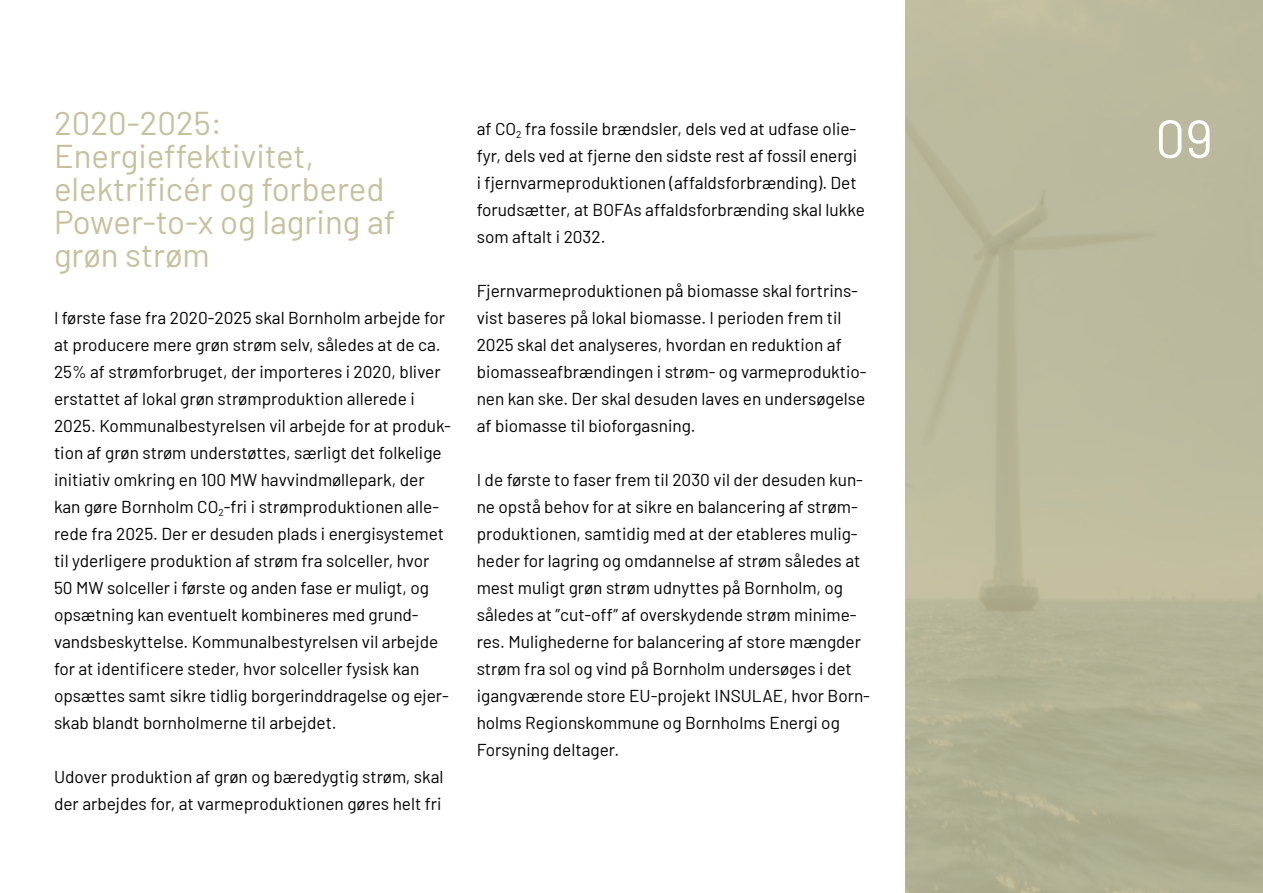
<style>
.page{position:relative;width:1263px;height:893px;background:#fff}
.page>*{position:absolute;margin:0;border:0;box-sizing:border-box;transform-origin:0 0}
.t1{font:53.25px "Barlow";color:#fff}
.t2{font:33px/33px "Barlow";color:#c6c19d}
.t3{font:17.25px/27px "Barlow";color:#000}
</style>
<div class="page">
<div style="left:906px;top:0;width:357px;height:893px;background:linear-gradient(to right,#b9b89a,#b8b79a)"></div>
<h2 class="t2" style="left:54px;top:104px;width:343px">2020-2025:<br>Energieffektivitet, elektrificér og forbered<br>Power-to-x og lagring af grøn strøm</h2>
<p class="t3" style="left:54px;top:303px;width:399px">I første fase fra 2020-2025 skal Bornholm arbejde for at producere mere grøn strøm selv, således at de ca.<br>25% af strømforbruget, der importeres i 2020, bliver erstattet af lokal grøn strømproduktion allerede i 2025. Kommunalbestyrelsen vil arbejde for at produk&shy;tion af grøn strøm understøttes, særligt det folkelige initiativ omkring en 100 MW havvindmøllepark, der kan gøre Bornholm CO<sub>2</sub>-fri i strømproduktionen alle&shy;rede fra 2025. Der er desuden plads i energisystemet til yderligere produktion af strøm fra solceller, hvor 50 MW solceller i første og anden fase er muligt, og opsætning kan eventuelt kombineres med grund&shy;vandsbeskyttelse. Kommunalbestyrelsen vil arbejde for at identificere steder, hvor solceller fysisk kan opsættes samt sikre tidlig borgerinddragelse og ejer&shy;skab blandt bornholmerne til arbejdet.</p>
<p class="t3" style="left:54px;top:762px;width:391px">Udover produktion af grøn og bæredygtig strøm, skal der arbejdes for, at varmeproduktionen gøres helt fri</p>
<p class="t3" style="left:477px;top:114px;width:390px">af CO<sub>2</sub> fra fossile brændsler, dels ved at udfase olie&shy;fyr, dels ved at fjerne den sidste rest af fossil energi i fjernvarmeproduktionen (affaldsforbrænding). Det forudsætter, at BOFAs affaldsforbrænding skal lukke som aftalt i 2032.</p>
<p class="t3" style="left:477px;top:276px;width:392px">Fjernvarmeproduktionen på biomasse skal fortrins&shy;vist baseres på lokal biomasse. I perioden frem til 2025 skal det analyseres, hvordan en reduktion af biomasseafbrændingen i strøm- og varmeproduktio&shy;nen kan ske. Der skal desuden laves en undersøgelse af biomasse til bioforgasning.</p>
<p class="t3" style="left:477px;top:465px;width:395px">I de første to faser frem til 2030 vil der desuden kun&shy;ne opstå behov for at sikre en balancering af strøm&shy;produktionen, samtidig med at der etableres mulig&shy;heder for lagring og omdannelse af strøm således at mest muligt grøn strøm udnyttes på Bornholm, og således at ”cut-off” af overskydende strøm minime&shy;res. Mulighederne for balancering af store mængder strøm fra sol og vind på Bornholm undersøges i det igangværende store EU-projekt INSULAE, hvor Born&shy;holms Regionskommune og Bornholms Energi og Forsyning deltager.</p>
<h1 class="t1" style="left:1155px;top:100px;width:59px">09</h1>
</div>
